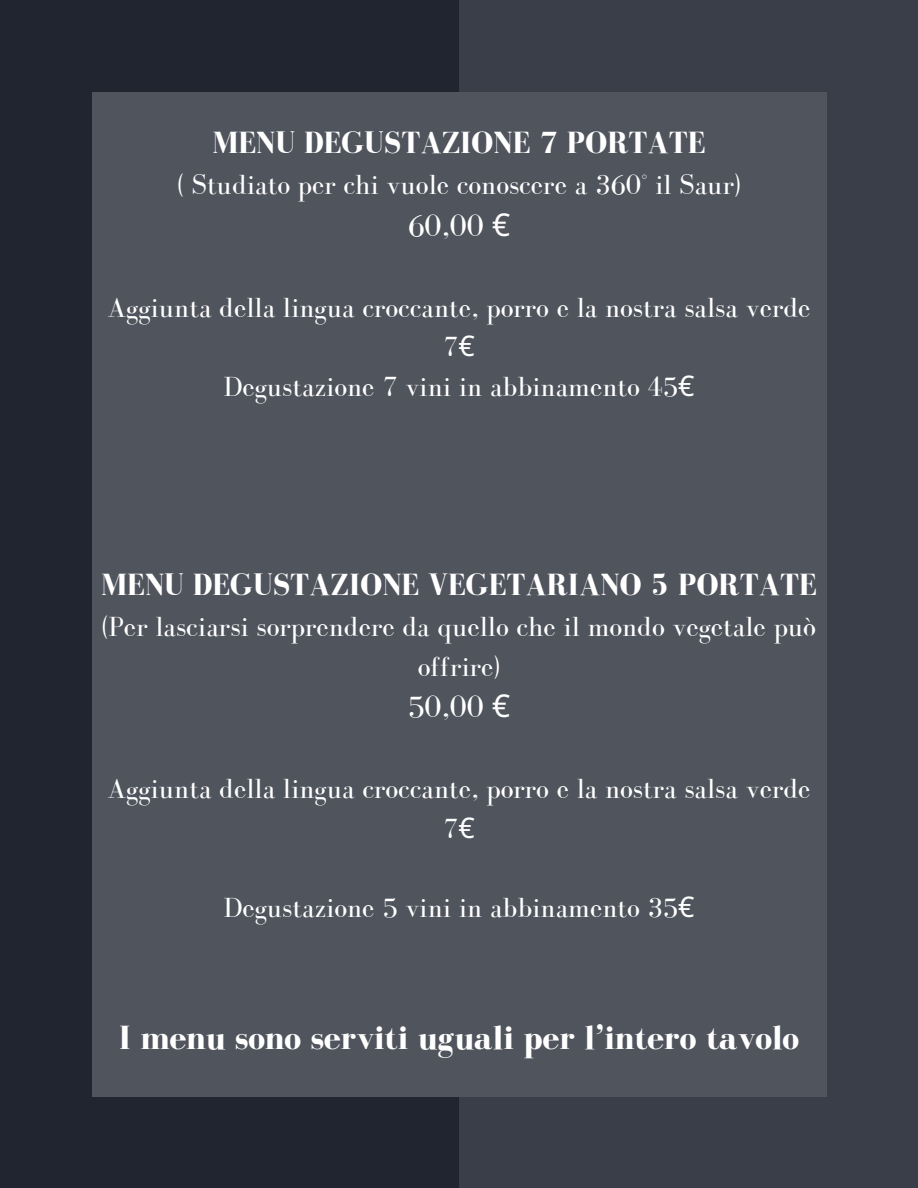
<style>
.page{position:relative;width:918px;height:1188px;background:#212530}
.page>*{position:absolute;margin:0;border:0;box-sizing:border-box;transform-origin:0 0}
.t1{font:700 34.5px "Bodoni FLF";color:#fff}
.t2{font:700 31.5px "Bodoni FLF";color:#fff}
.t3{font:31.5px "Bodoni FLF";color:#fff}
.t4{font:28.5px/39.3px "Bodoni FLF";color:#fff;text-align:center}
.s1{font-family:"Noto Sans"}
</style>
<div class="page">
<div style="left:459px;top:0;width:459px;height:1188px;background:#3a3e48"></div>
<div style="left:92px;top:92px;width:734px;height:1004px;background:#50545d"></div>
<p class="t2" style="left:212px;top:125px;width:495px">MENU DEGUSTAZIONE 7 PORTATE</p>
<p class="t4" style="left:177px;top:165px;width:565px">( Studiato per chi vuole conoscere a 360° il Saur)</p>
<p class="t3" style="left:408px;top:208px;width:104px">60,00 <span class="s1">€</span></p>
<p class="t4" style="left:107px;top:288px;width:705px">Aggiunta della lingua croccante, porro e la nostra salsa verde<br>7<span class="s1">€<br></span>Degustazione 7 vini in abbinamento 45<span class="s1">€</span></p>
<p class="t2" style="left:101px;top:567px;width:717px">MENU DEGUSTAZIONE VEGETARIANO 5 PORTATE</p>
<p class="t4" style="left:102px;top:607px;width:716px">(Per lasciarsi sorprendere da quello che il mondo vegetale può offrire)</p>
<p class="t3" style="left:408px;top:690px;width:104px">50,00 <span class="s1">€</span></p>
<p class="t4" style="left:107px;top:769px;width:705px">Aggiunta della lingua croccante, porro e la nostra salsa verde<br>7<span class="s1">€</span></p>
<p class="t4" style="left:223px;top:887px;width:473px">Degustazione 5 vini in abbinamento 35<span class="s1">€</span></p>
<p class="t1" style="left:119px;top:1019px;width:682px">I menu sono serviti uguali per l’intero tavolo</p>
</div>
